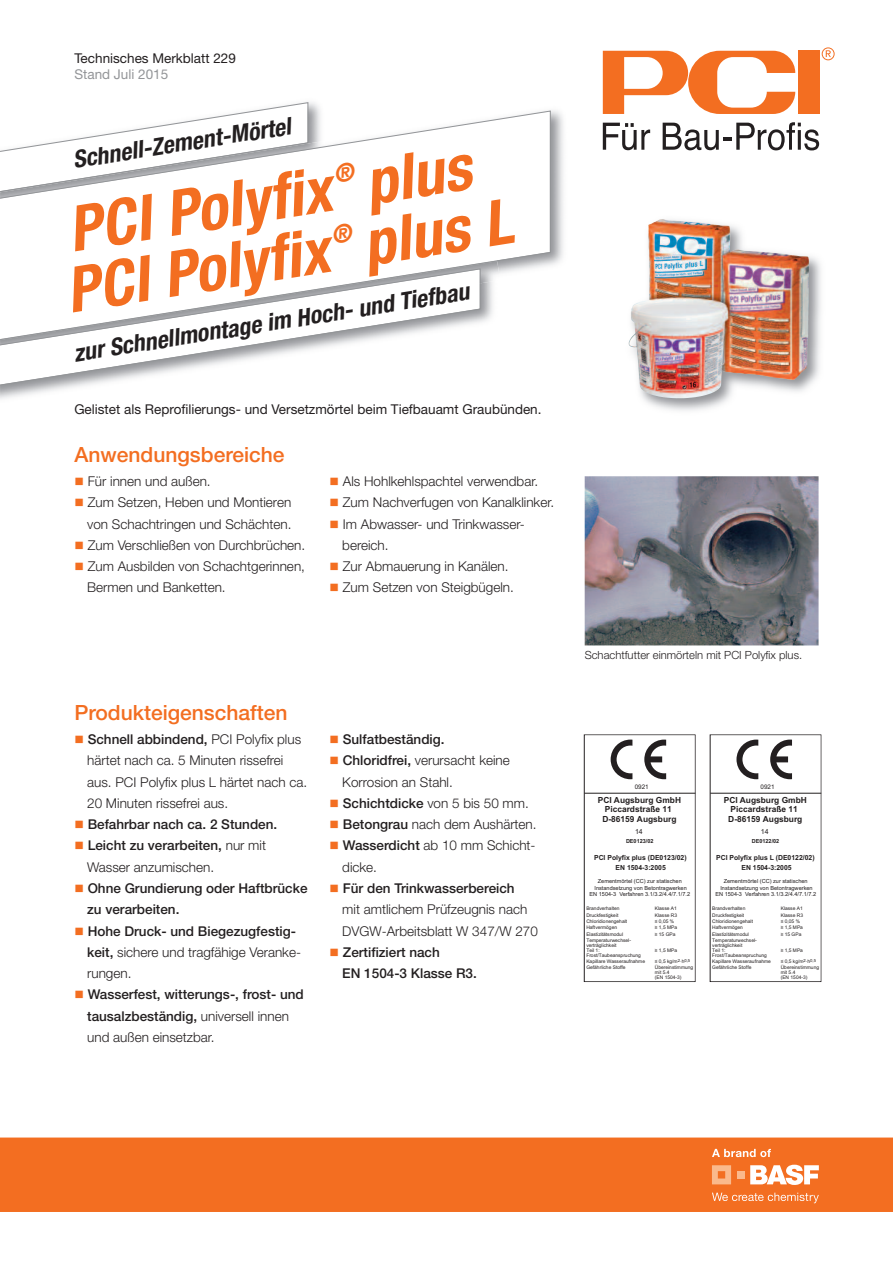
<style>
.page{position:relative;width:893px;height:1263px;background:#fff}
.page>*{position:absolute;margin:0;border:0;box-sizing:border-box;transform-origin:0 0}
.t1{font:italic 700 condensed 63px "Helvetica Neue LT Pro";color:#f36e21}
.t2{font:italic 700 condensed 24px "Helvetica Neue LT Pro";color:#231f20}
.t3{font:500 21px "Helvetica Neue LT Pro";color:#f36e21}
.t4{font:300 13.5px/21.3px "Helvetica Neue LT Pro";color:#231f20}
.t5{font:500 13.5px/21.3px "Helvetica Neue LT Pro";color:#231f20}
.t6{font:13.5px "Helvetica Neue LT Pro";color:#231f20}
.t7{font:13.5px "Helvetica Neue LT Pro";color:#939598}
.t8{font:300 11.25px "Helvetica Neue LT Pro";color:#231f20}
.t9{font:700 8.4px/9.1px "Arial";color:#231f20;text-align:center}
.t10{font:700 7.05px/9.8px "Arial";color:#231f20;text-align:center}
.t11{font:7.05px "Arial";color:#231f20}
.t12{font:6.3px "Arial";color:#231f20}
.t13{font:5.55px/6.8px "Arial";color:#231f20;text-align:center}
.t14{font:700 5.55px "Arial";color:#231f20}
.t15{font:4.95px/4.9px "Arial";color:#231f20}
.s1{color:#f36e21}
.s2{font-weight:500}
.s3{font-weight:300}
.s4{font-size:4.2px}
</style>
<div class="page">
<div style="left:798px;top:51px;width:21px;height:63px;background:#f36e21"></div>
<svg style="left:603px;top:51px;width:192px;height:63px"></svg>
<svg style="left:603px;top:123px;width:47px;height:27px"></svg>
<svg style="left:663px;top:122px;width:156px;height:28px"></svg>
<svg style="left:822px;top:47px;width:13px;height:13px"></svg>
<img style="left:258px;top:102px;width:305px;height:163px">
<svg style="left:1px;top:110px;width:550px;height:163px"></svg>
<img style="left:628px;top:219px;width:193px;height:192px">
<img style="left:729px;top:226px;width:7px;height:26px">
<div style="left:0;top:1137px;width:893px;height:75px;background:#f36e21"></div>
<svg style="left:712px;top:1165px;width:19px;height:19px"></svg>
<div style="left:737px;top:1171px;width:7px;height:7px;background:#fab98c"></div>
<svg style="left:750px;top:1165px;width:69px;height:20px"></svg>
<svg style="left:712px;top:1192px;width:107px;height:11px"></svg>
<svg style="left:712px;top:1149px;width:59px;height:8px"></svg>
<hr style="left:710px;top:793px;width:111px;height:1px;background:#231f20">
<svg style="left:736px;top:739px;width:22px;height:40px"></svg>
<svg style="left:770px;top:739px;width:22px;height:40px"></svg>
<hr style="left:584px;top:793px;width:112px;height:1px;background:#231f20">
<div style="left:584px;top:734px;width:112px;height:248px;border:1px solid #231f20"></div>
<svg style="left:611px;top:739px;width:21px;height:40px"></svg>
<svg style="left:644px;top:739px;width:22px;height:40px"></svg>
<img style="left:1px;top:260px;width:496px;height:65px">
<svg style="left:1px;top:268px;width:480px;height:120px"></svg>
<img style="left:585px;top:476px;width:234px;height:169px">
<svg style="left:336px;top:161px;width:19px;height:22px"></svg>
<svg style="left:334px;top:222px;width:19px;height:22px"></svg>
<p class="t6" style="left:74px;top:53px;width:163px">Technisches Merkblatt 229</p>
<p class="t7" style="left:74px;top:69px;width:95px">Stand Juli 2015</p>
<h2 class="t2" style="left:72px;top:151px;width:222px;rotate:-9deg">Schnell-Zement-Mörtel</h2>
<h1 class="t1" style="left:65px;top:207px;width:267px;rotate:-9deg">PCI Polyfi x</h1>
<h1 class="t1" style="left:362px;top:160px;width:108px;rotate:-9deg">plus</h1>
<h1 class="t1" style="left:360px;top:221px;width:152px;rotate:-9deg">plus L</h1>
<h1 class="t1" style="left:63px;top:268px;width:267px;rotate:-9deg">PCI Polyfi x</h1>
<h2 class="t2" style="left:72px;top:345px;width:402px;rotate:-9deg">zur Schnellmontage im Hoch- und Tiefbau</h2>
<p class="t6" style="left:74px;top:404px;width:469px">Gelistet als Reprofilierungs- und Versetzmörtel beim Tiefbauamt Graubünden.</p>
<h3 class="t3" style="left:74px;top:446px;width:212px">Anwendungsbereiche</h3>
<p class="t4" style="left:74px;top:472px;width:138px"><span class="s1">■</span> Für innen und außen.</p>
<p class="t4" style="left:74px;top:493px;width:219px;text-align:right"><span class="s1">■</span> Zum Setzen, Heben und Montieren von Schachtringen und Schächten.</p>
<p class="t4" style="left:74px;top:536px;width:232px"><span class="s1">■</span> Zum Verschließen von Durchbrüchen.</p>
<p class="t4" style="left:87px;top:557px;width:219px;text-indent:-13px"><span class="s1">■</span> Zum Ausbilden von Schachtgerinnen,<br>Bermen und Banketten.</p>
<p class="t4" style="left:330px;top:472px;width:210px"><span class="s1">■</span> Als Hohlkehlspachtel verwendbar.</p>
<p class="t4" style="left:330px;top:493px;width:226px"><span class="s1">■</span> Zum Nachverfugen von Kanalklinker.</p>
<p class="t4" style="left:342px;top:514px;width:184px;text-indent:-13px"><span class="s1">■</span> Im Abwasser- und Trinkwasser&shy;bereich.</p>
<p class="t4" style="left:330px;top:557px;width:181px"><span class="s1">■</span> Zur Abmauerung in Kanälen.</p>
<p class="t4" style="left:330px;top:578px;width:186px"><span class="s1">■</span> Zum Setzen von Steigbügeln.</p>
<h3 class="t3" style="left:74px;top:704px;width:215px">Produkteigenschaften</h3>
<p class="t4" style="left:87px;top:730px;width:222px;text-indent:-13px"><span class="s1">■</span> <span class="s2">Schnell abbindend,</span> PCI Polyfix plus härtet nach ca. 5 Minuten rissefrei aus. PCI Polyfix plus L härtet nach ca.<br>20 Minuten rissefrei aus.</p>
<p class="t5" style="left:74px;top:815px;width:204px"><span class="s1">■</span> Befahrbar nach ca. 2 Stunden.</p>
<p class="t4" style="left:87px;top:836px;width:180px;text-indent:-13px"><span class="s1">■</span> <span class="s2">Leicht zu verarbeiten,</span> nur mit<br>Wasser anzumischen.</p>
<p class="t5" style="left:87px;top:879px;width:222px;text-indent:-13px"><span class="s1">■</span> Ohne Grundierung oder Haftbrücke zu verarbeiten.</p>
<p class="t4" style="left:87px;top:921px;width:215px;text-indent:-13px"><span class="s1">■</span> <span class="s2">Hohe Druck- und Biegezugfestig&shy;keit,</span> sichere und tragfähige Veranke&shy;rungen.</p>
<p class="t5" style="left:87px;top:985px;width:218px;text-indent:-13px"><span class="s1">■</span> Wasserfest, witterungs-, frost- und tausalzbeständig, <span class="s3">universell innen und außen einsetzbar.</span></p>
<p class="t5" style="left:330px;top:730px;width:117px"><span class="s1">■</span> Sulfatbeständig.</p>
<p class="t4" style="left:342px;top:751px;width:169px;text-indent:-13px"><span class="s1">■</span> <span class="s2">Chloridfrei,</span> verursacht keine<br>Korrosion an Stahl.</p>
<p class="t5" style="left:330px;top:794px;width:201px"><span class="s1">■</span> Schichtdicke <span class="s3">von 5 bis 50 mm.</span></p>
<p class="t4" style="left:330px;top:815px;width:209px"><span class="s1">■</span> <span class="s2">Betongrau</span> nach dem Aushärten.</p>
<p class="t4" style="left:342px;top:836px;width:195px;text-indent:-13px"><span class="s1">■</span> <span class="s2">Wasserdicht</span> ab 10 mm Schicht&shy;dicke.</p>
<p class="t4" style="left:342px;top:879px;width:197px;text-indent:-13px"><span class="s1">■</span> <span class="s2">Für den Trinkwasserbereich<br></span>mit amtlichem Prüfzeugnis nach<br>DVGW-Arbeitsblatt W 347/W 270</p>
<p class="t5" style="left:342px;top:942px;width:136px;text-indent:-13px"><span class="s1">■</span> Zertifiziert nach<br>EN 1504-3 Klasse R3.</p>
<p class="t8" style="left:585px;top:651px;width:219px">Schachtfutter einmörteln mit PCI Polyfix plus.</p>
<p class="t12" style="left:635px;top:783px;width:15px">0921</p>
<p class="t9" style="left:598px;top:796px;width:85px">PCI Augsburg GmbH<br>Piccardstraße 11<br>D-86159 Augsburg</p>
<p class="t11" style="left:635px;top:827px;width:9px">14</p>
<p class="t14" style="left:626px;top:837px;width:29px">DE0123/02</p>
<p class="t10" style="left:594px;top:853px;width:94px">PCI Polyfix plus (DE0123/02)<br>EN 1504-3:2005</p>
<p class="t13" style="left:589px;top:877px;width:102px">Zementmörtel (CC) zur statischen<br>Instandsetzung von Betontragwerken<br>EN 1504-3 Verfahren 3.1/3.2/4.4/7.1/7.2</p>
<p class="t15" style="left:586px;top:906px;width:35px">Brandverhalten</p>
<p class="t15" style="left:655px;top:906px;width:24px">Klasse A1</p>
<p class="t15" style="left:586px;top:912px;width:34px">Druckfestigkeit</p>
<p class="t15" style="left:655px;top:912px;width:24px">Klasse R3</p>
<p class="t15" style="left:586px;top:919px;width:42px">Chloridionengehalt</p>
<p class="t15" style="left:655px;top:919px;width:21px">≤ 0,05 %</p>
<p class="t15" style="left:586px;top:925px;width:32px">Haftvermögen</p>
<p class="t15" style="left:655px;top:925px;width:24px">≥ 1,5 MPa</p>
<p class="t15" style="left:586px;top:931px;width:38px">Elastizitätsmodul</p>
<p class="t15" style="left:655px;top:931px;width:22px">≥ 15 GPa</p>
<p class="t15" style="left:586px;top:938px;width:46px">Temperaturwechsel&shy;verträglichkeit<br>Teil 1:</p>
<p class="t15" style="left:655px;top:947px;width:24px">≥ 1,5 MPa</p>
<p class="t15" style="left:586px;top:952px;width:60px;line-height:6.3px">Frost/Taubeanspruchung<br>Kapillare Wasseraufnahme</p>
<p class="t15" style="left:655px;top:959px;width:37px">≤ 0,5 kg/m<span class="s4">2</span>·h<span class="s4">0,5</span></p>
<p class="t15" style="left:586px;top:965px;width:41px">Gefährliche Stoffe</p>
<p class="t15" style="left:655px;top:965px;width:40px">Übereinstimmung mit 5.4<br>(EN 1504-3)</p>
<p class="t12" style="left:761px;top:783px;width:15px">0921</p>
<p class="t9" style="left:724px;top:796px;width:85px">PCI Augsburg GmbH<br>Piccardstraße 11<br>D-86159 Augsburg</p>
<p class="t11" style="left:761px;top:827px;width:9px">14</p>
<p class="t14" style="left:752px;top:837px;width:29px">DE0122/02</p>
<p class="t10" style="left:716px;top:853px;width:100px">PCI Polyfix plus L (DE0122/02)<br>EN 1504-3:2005</p>
<p class="t13" style="left:715px;top:877px;width:102px">Zementmörtel (CC) zur statischen<br>Instandsetzung von Betontragwerken<br>EN 1504-3 Verfahren 3.1/3.2/4.4/7.1/7.2</p>
<p class="t15" style="left:712px;top:906px;width:35px">Brandverhalten</p>
<p class="t15" style="left:781px;top:906px;width:24px">Klasse A1</p>
<p class="t15" style="left:712px;top:912px;width:34px">Druckfestigkeit</p>
<p class="t15" style="left:781px;top:912px;width:24px">Klasse R3</p>
<p class="t15" style="left:712px;top:919px;width:42px">Chloridionengehalt</p>
<p class="t15" style="left:781px;top:919px;width:21px">≤ 0,05 %</p>
<p class="t15" style="left:712px;top:925px;width:32px">Haftvermögen</p>
<p class="t15" style="left:781px;top:925px;width:24px">≥ 1,5 MPa</p>
<p class="t15" style="left:712px;top:931px;width:38px">Elastizitätsmodul</p>
<p class="t15" style="left:781px;top:931px;width:22px">≥ 15 GPa</p>
<p class="t15" style="left:712px;top:938px;width:46px">Temperaturwechsel&shy;verträglichkeit<br>Teil 1:</p>
<p class="t15" style="left:781px;top:947px;width:24px">≥ 1,5 MPa</p>
<p class="t15" style="left:712px;top:952px;width:60px;line-height:6.3px">Frost/Taubeanspruchung<br>Kapillare Wasseraufnahme</p>
<p class="t15" style="left:781px;top:959px;width:37px">≤ 0,5 kg/m<span class="s4">2</span>·h<span class="s4">0,5</span></p>
<p class="t15" style="left:712px;top:965px;width:41px">Gefährliche Stoffe</p>
<p class="t15" style="left:781px;top:965px;width:40px">Übereinstimmung mit 5.4<br>(EN 1504-3)</p>
</div>
